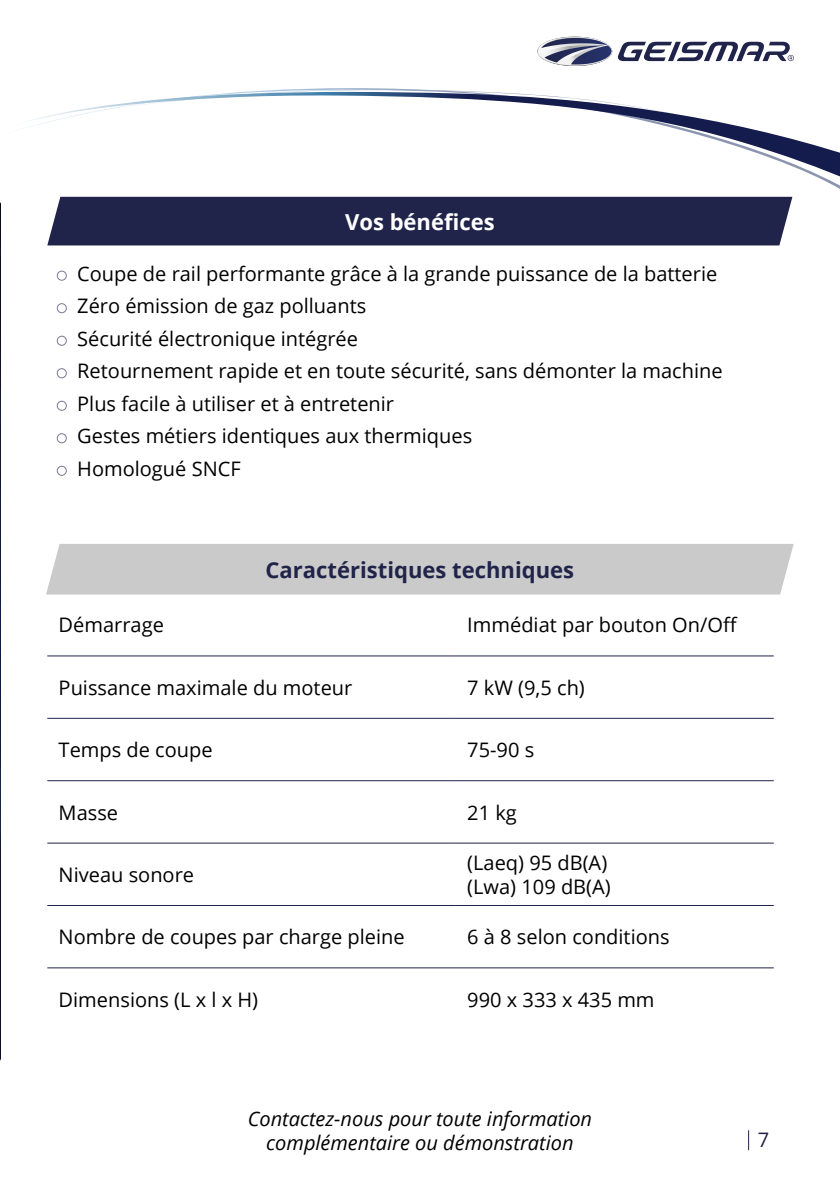
<style>
.page{position:relative;width:840px;height:1191px;background:#fff}
.page>*{position:absolute;margin:0;border:0;box-sizing:border-box;transform-origin:0 0}
.t1{font:700 22px "Open Sans";color:#21244a}
.t2{font:700 22px "Open Sans";color:#fff}
.t3{font:20px/32.6px "Open Sans";color:#000}
.t4{font:italic 20px/24px "Open Sans";color:#000;text-align:center}
.t5{font:20px "Open Sans";color:#21244a}
</style>
<div class="page">
<svg style="left:244px;top:88px;width:595px;height:101px"></svg>
<svg style="left:30px;top:92px;width:809px;height:89px"></svg>
<svg style="left:537px;top:37px;width:256px;height:29px"></svg>
<img style="left:0;top:202px;width:1px;height:859px">
<div style="left:47px;top:197px;width:745px;height:48px;background:#21244a"></div>
<div style="left:46px;top:544px;width:748px;height:51px;background:#cacaca"></div>
<div style="left:57px;top:271px;width:10px;height:10px;border:1px solid #807792;border-radius:50%"></div>
<div style="left:57px;top:303px;width:10px;height:10px;border:1px solid #807792;border-radius:50%"></div>
<div style="left:57px;top:336px;width:10px;height:10px;border:1px solid #807792;border-radius:50%"></div>
<div style="left:57px;top:368px;width:10px;height:10px;border:1px solid #807792;border-radius:50%"></div>
<div style="left:57px;top:401px;width:10px;height:10px;border:1px solid #807792;border-radius:50%"></div>
<div style="left:57px;top:433px;width:10px;height:10px;border:1px solid #807792;border-radius:50%"></div>
<div style="left:57px;top:466px;width:10px;height:10px;border:1px solid #807792;border-radius:50%"></div>
<hr style="left:47px;top:655px;width:408px;height:1px;background:#21244a">
<hr style="left:455px;top:655px;width:318px;height:1px;background:#21244a">
<hr style="left:47px;top:718px;width:408px;height:1px;background:#21244a">
<hr style="left:455px;top:718px;width:318px;height:1px;background:#21244a">
<hr style="left:47px;top:780px;width:408px;height:1px;background:#21244a">
<hr style="left:455px;top:780px;width:318px;height:1px;background:#21244a">
<hr style="left:47px;top:842px;width:408px;height:1px;background:#21244a">
<hr style="left:455px;top:842px;width:318px;height:1px;background:#21244a">
<hr style="left:47px;top:905px;width:408px;height:1px;background:#21244a">
<hr style="left:455px;top:905px;width:318px;height:1px;background:#21244a">
<hr style="left:47px;top:967px;width:408px;height:1px;background:#21244a">
<hr style="left:455px;top:967px;width:318px;height:1px;background:#21244a">
<p class="t2" style="left:345px;top:206px;width:151px">Vos bénéfices</p>
<p class="t3" style="left:77px;top:257px;width:646px">Coupe de rail performante grâce à la grande puissance de la batterie Zéro émission de gaz polluants<br>Sécurité électronique intégrée<br>Retournement rapide et en toute sécurité, sans démonter la machine Plus facile à utiliser et à entretenir<br>Gestes métiers identiques aux thermiques<br>Homologué SNCF</p>
<p class="t1" style="left:265px;top:554px;width:310px">Caractéristiques techniques</p>
<p class="t3" style="left:59px;top:608px;width:107px">Démarrage</p>
<p class="t3" style="left:467px;top:608px;width:271px">Immédiat par bouton On/Off</p>
<p class="t3" style="left:59px;top:670px;width:295px">Puissance maximale du moteur</p>
<p class="t3" style="left:467px;top:670px;width:119px">7 kW (9,5 ch)</p>
<p class="t3" style="left:59px;top:733px;width:155px">Temps de coupe</p>
<p class="t3" style="left:467px;top:733px;width:68px">75-90 s</p>
<p class="t3" style="left:59px;top:795px;width:61px">Masse</p>
<p class="t3" style="left:467px;top:795px;width:51px">21 kg</p>
<p class="t3" style="left:59px;top:858px;width:137px">Niveau sonore</p>
<p class="t3" style="left:467px;top:850px;width:145px;line-height:24px">(Laeq) 95 dB(A) (Lwa) 109 dB(A)</p>
<p class="t3" style="left:59px;top:920px;width:347px">Nombre de coupes par charge pleine</p>
<p class="t3" style="left:467px;top:920px;width:204px">6 à 8 selon conditions</p>
<p class="t3" style="left:59px;top:982px;width:201px">Dimensions (L x l x H)</p>
<p class="t3" style="left:467px;top:982px;width:189px">990 x 333 x 435 mm</p>
<p class="t4" style="left:247px;top:1106px;width:346px">Contactez-nous pour toute information complémentaire ou démonstration</p>
<p class="t5" style="left:757px;top:1126px;width:13px">7</p>
</div>
